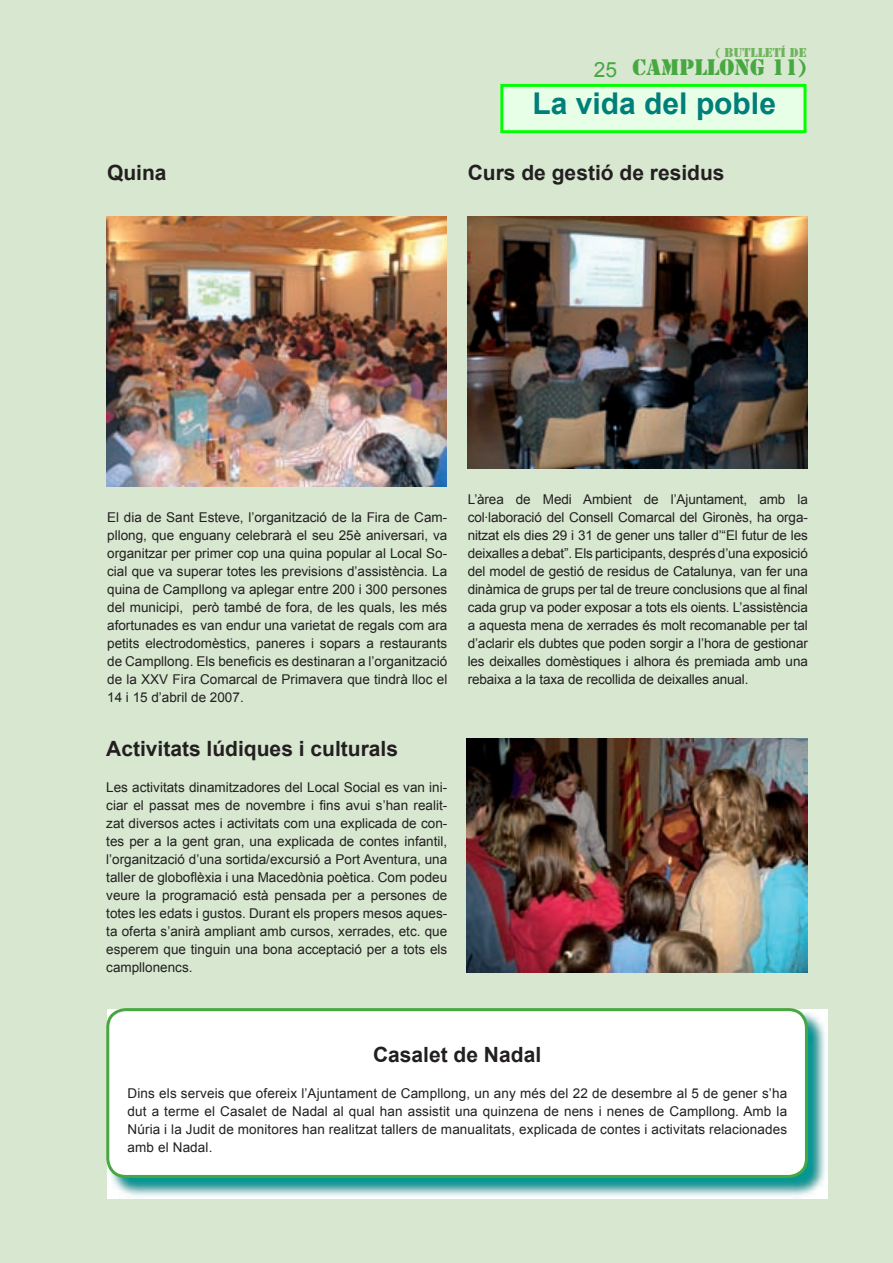
<style>
.page{position:relative;width:893px;height:1263px;background:#d7e7d0}
.page>*{position:absolute;margin:0;border:0;box-sizing:border-box;transform-origin:0 0}
.t1{font:700 30px "Arial";color:#007e7a}
.t2{font:700 21px "Arial";color:#231f20}
.t3{font:21px "Stencil Std";color:#47a740}
.t4{font:21px "Arial";color:#47a740}
.t5{font:13.5px/18px "Arial";color:#231f20;text-align:justify}
.t6{font:12px "Stencil Std";color:#6fb45d}
</style>
<div class="page">
<svg style="left:500px;top:84px;width:306px;height:49px;background:#c8fec8"></svg>
<img style="left:108px;top:1009px;width:720px;height:189px">
<div style="left:106px;top:1008px;width:702px;height:170px;background:#fff"></div>
<img style="left:467px;top:738px;width:341px;height:234px">
<img style="left:106px;top:216px;width:340px;height:270px">
<img style="left:468px;top:216px;width:340px;height:252px">
<h2 class="t2" style="left:107px;top:161px;width:61px">Quina</h2>
<p class="t6" style="left:716px;top:45px;width:92px">( BUTLLETÍ DE</p>
<h2 class="t3" style="left:633px;top:54px;width:175px">CAMPLLONG 11)</h2>
<h1 class="t1" style="left:533px;top:87px;width:245px">La vida del poble</h1>
<h2 class="t4" style="left:594px;top:58px;width:25px">25</h2>
<h2 class="t2" style="left:468px;top:161px;width:258px">Curs de gestió de residus</h2>
<p class="t5" style="left:107px;top:508px;width:342px">El dia de Sant Esteve, l’organització de la Fira de Cam&shy;pllong, que enguany celebrarà el seu 25è aniversari, va organitzar per primer cop una quina popular al Local So&shy;cial que va superar totes les previsions d’assistència. La quina de Campllong va aplegar entre 200 i 300 persones del municipi, però també de fora, de les quals, les més afortunades es van endur una varietat de regals com ara petits electrodomèstics, paneres i sopars a restaurants de Campllong. Els beneficis es destinaran a l’organització de la XXV Fira Comarcal de Primavera que tindrà lloc el 14 i 15 d’abril de 2007.</p>
<h2 class="t2" style="left:106px;top:737px;width:293px">Activitats lúdiques i culturals</h2>
<p class="t5" style="left:106px;top:778px;width:343px">Les activitats dinamitzadores del Local Social es van ini&shy;ciar el passat mes de novembre i fins avui s’han realit&shy;zat diversos actes i activitats com una explicada de con&shy;tes per a la gent gran, una explicada de contes infantil, l’organització d’una sortida/excursió a Port Aventura, una taller de globoflèxia i una Macedònia poètica. Com podeu veure la programació està pensada per a persones de totes les edats i gustos. Durant els propers mesos aques&shy;ta oferta s’anirà ampliant amb cursos, xerrades, etc. que esperem que tinguin una bona acceptació per a tots els campllonencs.</p>
<p class="t5" style="left:468px;top:490px;width:342px">L’àrea de Medi Ambient de l’Ajuntament, amb la col·laboració del Consell Comarcal del Gironès, ha orga&shy;nitzat els dies 29 i 31 de gener uns taller d’“El futur de les deixalles a debat”. Els participants, després d’una exposició del model de gestió de residus de Catalunya, van fer una dinàmica de grups per tal de treure conclusions que al final cada grup va poder exposar a tots els oients. L’assistència a aquesta mena de xerrades és molt recomanable per tal d’aclarir els dubtes que poden sorgir a l’hora de gestionar les deixalles domèstiques i alhora és premiada amb una rebaixa a la taxa de recollida de deixalles anual.</p>
<h2 class="t2" style="left:373px;top:1043px;width:170px">Casalet de Nadal</h2>
<p class="t5" style="left:128px;top:1084px;width:661px">Dins els serveis que ofereix l’Ajuntament de Campllong, un any més del 22 de desembre al 5 de gener s’ha dut a terme el Casalet de Nadal al qual han assistit una quinzena de nens i nenes de Campllong. Amb la Núria i la Judit de monitores han realitzat tallers de manualitats, explicada de contes i activitats relacionades amb el Nadal.</p>
</div>
